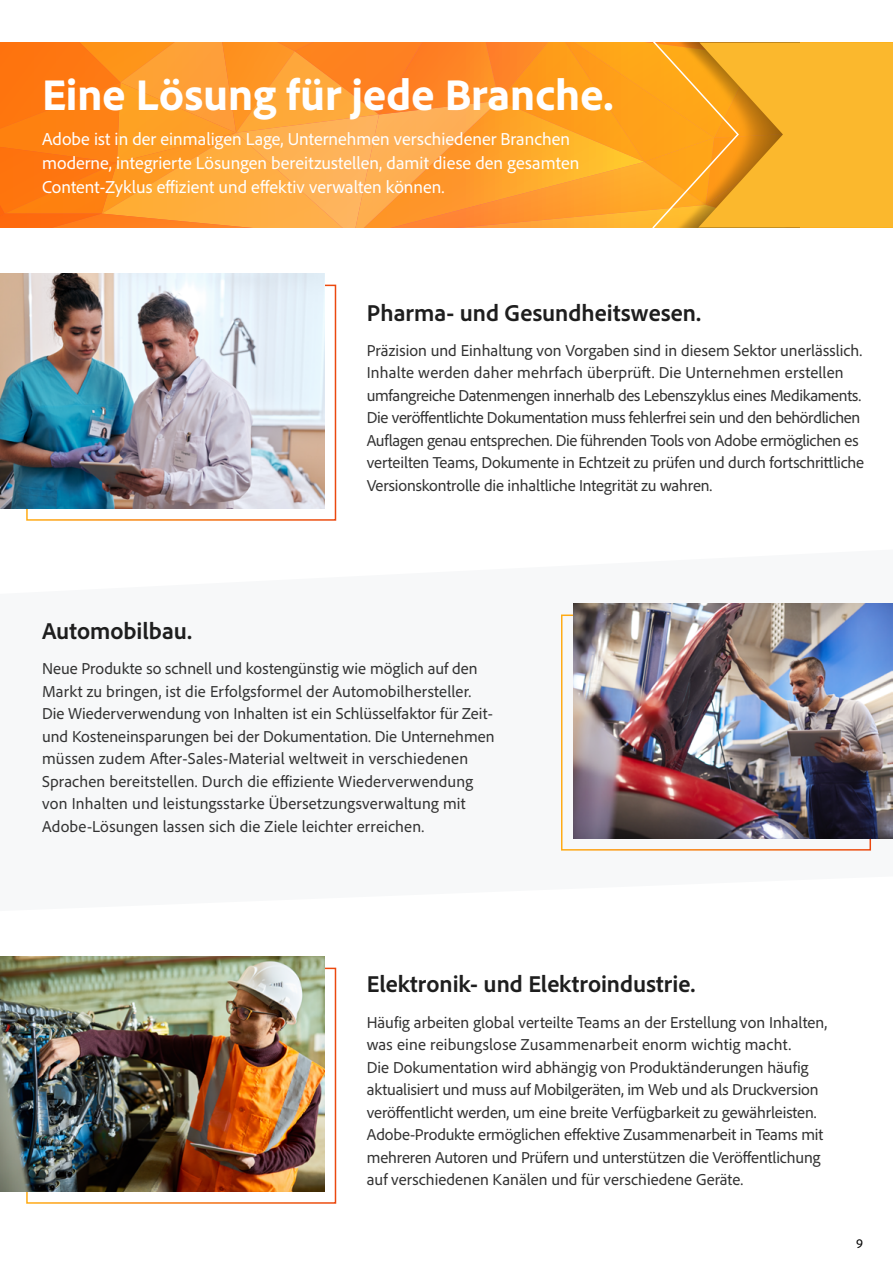
<style>
.page{position:relative;width:893px;height:1263px;background:#fff}
.page>*{position:absolute;margin:0;border:0;box-sizing:border-box;transform-origin:0 0}
.Heading_2{font:800 45px "Adobe Clean";color:#fff}
.Product_Names_Body{font:700 24px "Adobe Clean";color:#1e1e1e}
.Body_12pt{font:18px/24px "Adobe Clean";color:#fff}
.Body_11pt{font:16.5px/22.5px "Adobe Clean";color:#333}
.t1{font:13.5px "Adobe Clean";color:#000}
</style>
<div class="page">
<svg style="left:0;top:43px;width:893px;height:184px;background:#fc9f2a"></svg>
<div style="left:26px;top:968px;width:310px;height:236px;border:2px solid #fff"></div>
<img style="left:0;top:956px;width:324px;height:236px">
<div style="left:26px;top:285px;width:310px;height:236px;border:2px solid #fff"></div>
<img style="left:0;top:273px;width:324px;height:236px">
<div style="left:561px;top:614px;width:310px;height:236px;border:2px solid #fff"></div>
<img style="left:573px;top:603px;width:320px;height:235px">
<p class="Heading_2" style="left:42px;top:65px;width:573px">Eine Lösung für jede Branche.</p>
<p class="Body_12pt" style="left:42px;top:127px;width:539px">Adobe ist in der einmaligen Lage, Unternehmen verschiedener Branchen moderne, integrierte Lösungen bereitzustellen, damit diese den gesamten<br>Content-Zyklus effizient und effektiv verwalten können.</p>
<p class="Product_Names_Body" style="left:367px;top:297px;width:336px">Pharma- und Gesundheitswesen.</p>
<p class="Body_11pt" style="left:367px;top:339px;width:499px">Präzision und Einhaltung von Vorgaben sind in diesem Sektor unerlässlich.<br>Inhalte werden daher mehrfach überprüft. Die Unternehmen erstellen umfangreiche Datenmengen innerhalb des Lebenszyklus eines Medikaments.<br>Die veröffentlichte Dokumentation muss fehlerfrei sein und den behördlichen Auflagen genau entsprechen. Die führenden Tools von Adobe ermöglichen es verteilten Teams, Dokumente in Echtzeit zu prüfen und durch fortschrittliche Versionskontrolle die inhaltliche Integrität zu wahren.</p>
<p class="Product_Names_Body" style="left:42px;top:615px;width:152px">Automobilbau.</p>
<p class="Body_11pt" style="left:42px;top:657px;width:454px">Neue Produkte so schnell und kostengünstig wie möglich auf den Markt zu bringen, ist die Erfolgsformel der Automobilhersteller.<br>Die Wiederverwendung von Inhalten ist ein Schlüsselfaktor für Zeit&shy;und Kosteneinsparungen bei der Dokumentation. Die Unternehmen müssen zudem After-Sales-Material weltweit in verschiedenen Sprachen bereitstellen. Durch die effiziente Wiederverwendung von Inhalten und leistungsstarke Übersetzungsverwaltung mit Adobe-Lösungen lassen sich die Ziele leichter erreichen.</p>
<p class="Product_Names_Body" style="left:367px;top:969px;width:330px">Elektronik- und Elektroindustrie.</p>
<p class="Body_11pt" style="left:367px;top:1010px;width:462px">Häufig arbeiten global verteilte Teams an der Erstellung von Inhalten, was eine reibungslose Zusammenarbeit enorm wichtig macht.<br>Die Dokumentation wird abhängig von Produktänderungen häufig aktualisiert und muss auf Mobilgeräten, im Web und als Druckversion veröffentlicht werden, um eine breite Verfügbarkeit zu gewährleisten.<br>Adobe-Produkte ermöglichen effektive Zusammenarbeit in Teams mit mehreren Autoren und Prüfern und unterstützen die Veröffentlichung auf verschiedenen Kanälen und für verschiedene Geräte.</p>
<p class="t1" style="left:856px;top:1235px;width:9px">9</p>
</div>
